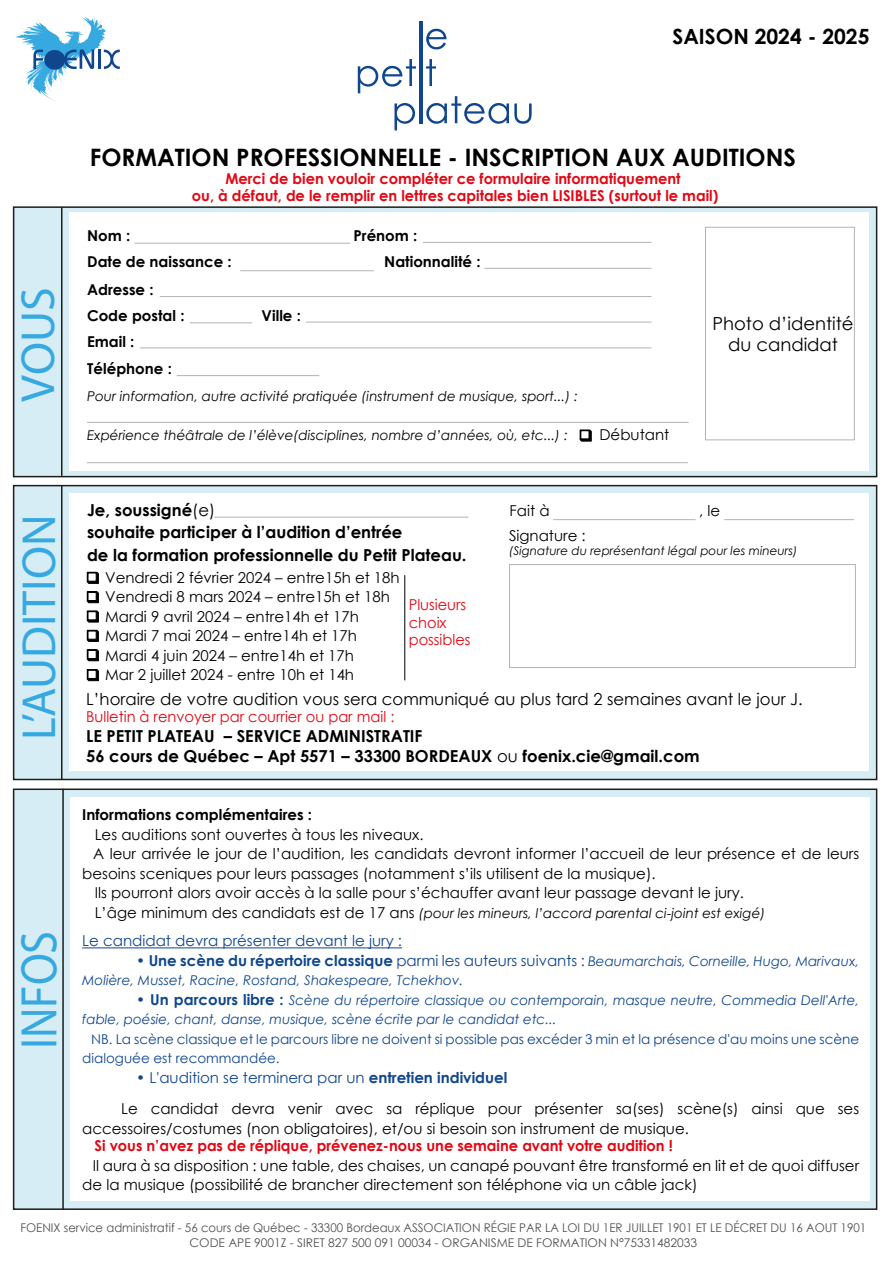
<style>
.page{position:relative;width:893px;height:1263px;background:#fff}
.page>*{position:absolute;margin:0;border:0;box-sizing:border-box;transform-origin:0 0}
.t1{font:51.6px "Myriad Pro";color:#36a9e1;scale:.9 1}
.t2{font:48px "Myriad Pro";color:#36a9e1}
.t3{font:700 24px "Century Gothic";color:#000}
.t4{font:700 21px "Century Gothic";color:#000}
.t5{font:18px/21.6px "Century Gothic";color:#000;text-align:center}
.t6{font:700 16.5px/22.5px "Century Gothic";color:#000}
.t7{font:16.5px "Century Gothic";color:#000}
.t8{font:15px/19.5px "Century Gothic";color:#000}
.t9{font:700 15px/17.5px "Century Gothic";color:#e30613;text-align:center}
.t10{font:700 15px/25.8px "Century Gothic";color:#000}
.t11{font:15px/17.5px "Century Gothic";color:#e30613}
.t12{font:15px "Century Gothic";color:#0f468e}
.t13{font:italic 13.5px/19.5px "Century Gothic";color:#0f468e}
.t14{font:italic 13.5px "Century Gothic";color:#000}
.t15{font:13.5px/19.5px "Century Gothic";color:#0f468e}
.t16{font:12px/14.4px "Century Gothic";color:#505050;text-align:center}
.t17{font:italic 12px "Century Gothic";color:#000}
.s1{font-weight:400}
.s2{font-style:normal;font-size:15px}
.s3{font-weight:700;font-style:normal;font-size:15px}
.s4{color:#0f468e}
.s5{font-weight:700;color:#0f468e}
</style>
<div class="page">
<div style="left:13px;top:485px;width:864px;height:295px;background:#d7edf6;border:2px solid #1d1d1b"></div>
<div style="left:13px;top:206px;width:864px;height:271px;background:#d7edf6;border:2px solid #1d1d1b"></div>
<div style="left:69px;top:212px;width:800px;height:259px;background:#fff"></div>
<div style="left:69px;top:493px;width:800px;height:277px;background:#fff"></div>
<hr style="left:61px;top:485px;width:1px;height:295px;background:#1d1d1b">
<hr style="left:61px;top:207px;width:1px;height:269px;background:#1d1d1b">
<div style="left:13px;top:789px;width:864px;height:421px;background:#d7edf6;border:2px solid #1d1d1b"></div>
<div style="left:70px;top:797px;width:800px;height:403px;background:#fff"></div>
<hr style="left:62px;top:789px;width:2px;height:421px;background:#1d1d1b">
<svg style="left:580px;top:430px;width:11px;height:11px"></svg>
<svg style="left:15px;top:16px;width:105px;height:86px"></svg>
<svg style="left:426px;top:29px;width:20px;height:20px"></svg>
<svg style="left:358px;top:59px;width:58px;height:34px"></svg>
<svg style="left:426px;top:59px;width:10px;height:27px"></svg>
<svg style="left:394px;top:103px;width:21px;height:27px"></svg>
<svg style="left:426px;top:96px;width:106px;height:28px"></svg>
<hr style="left:419px;top:21px;width:3px;height:102px;background:#0f468e">
<hr style="left:484px;top:268px;width:167px;height:1px;background:#b3b3b3">
<hr style="left:240px;top:270px;width:134px;height:1px;background:#b3b3b3">
<hr style="left:423px;top:242px;width:228px;height:1px;background:#b3b3b3">
<hr style="left:177px;top:375px;width:142px;height:1px;background:#b3b3b3">
<hr style="left:306px;top:322px;width:345px;height:1px;background:#b3b3b3">
<hr style="left:190px;top:322px;width:62px;height:1px;background:#b3b3b3">
<hr style="left:87px;top:462px;width:601px;height:1px;background:#b3b3b3">
<hr style="left:87px;top:422px;width:602px;height:1px;background:#b3b3b3">
<hr style="left:140px;top:348px;width:511px;height:1px;background:#b3b3b3">
<hr style="left:160px;top:296px;width:491px;height:1px;background:#b3b3b3">
<hr style="left:135px;top:243px;width:215px;height:1px;background:#b3b3b3">
<div style="left:705px;top:227px;width:150px;height:213px;border:1px solid #b3b3b3"></div>
<hr style="left:553px;top:519px;width:143px;height:1px;background:#b3b3b3">
<hr style="left:724px;top:519px;width:130px;height:1px;background:#b3b3b3">
<div style="left:509px;top:564px;width:347px;height:104px;border:1px solid #b3b3b3"></div>
<hr style="left:82px;top:947px;width:320px;height:1px;background:#0f468e">
<hr style="left:214px;top:517px;width:254px;height:1px;background:#b3b3b3">
<svg style="left:87px;top:572px;width:12px;height:12px"></svg>
<svg style="left:87px;top:669px;width:12px;height:12px"></svg>
<svg style="left:87px;top:649px;width:12px;height:12px"></svg>
<svg style="left:87px;top:630px;width:12px;height:12px"></svg>
<svg style="left:87px;top:611px;width:12px;height:11px"></svg>
<svg style="left:87px;top:591px;width:12px;height:12px"></svg>
<hr style="left:404px;top:575px;width:1px;height:105px;background:#000">
<h3 class="t4" style="left:672px;top:20px;width:198px">SAISON 2024 - 2025</h3>
<h3 class="t3" style="left:90px;top:139px;width:708px">FORMATION PROFESSIONNELLE - INSCRIPTION AUX AUDITIONS</h3>
<h2 class="t2" style="left:9px;top:402px;width:116px;rotate:-90deg">VOUS</h2>
<h2 class="t2" style="left:10px;top:740px;width:227px;rotate:-90deg">L’AUDITION</h2>
<h1 class="t1" style="left:7px;top:1049px;width:133px;rotate:-90deg">INFOS</h1>
<p class="t9" style="left:192px;top:169px;width:528px">Merci de bien vouloir compléter ce formulaire informatiquement<br>ou, à défaut, de le remplir en lettres capitales bien LISIBLES (surtout le mail)</p>
<p class="t10" style="left:87px;top:221px;width:45px">Nom :</p>
<p class="t10" style="left:353px;top:221px;width:65px">Prénom :</p>
<p class="t10" style="left:87px;top:248px;width:146px">Date de naissance :</p>
<p class="t10" style="left:384px;top:248px;width:98px">Nationnalité :</p>
<p class="t10" style="left:87px;top:276px;width:99px">Adresse :<br>Code postal :</p>
<p class="t10" style="left:262px;top:302px;width:41px">Ville :</p>
<p class="t10" style="left:87px;top:328px;width:49px">Email :</p>
<p class="t10" style="left:87px;top:355px;width:86px">Téléphone :</p>
<p class="t14" style="left:87px;top:386px;width:492px">Pour information, autre activité pratiquée (instrument de musique, sport...) :</p>
<p class="t14" style="left:87px;top:426px;width:482px">Expérience théâtrale de l’élève(disciplines, nombre d’années, où, etc...) :</p>
<p class="t8" style="left:599px;top:425px;width:71px">Débutant</p>
<p class="t5" style="left:712px;top:312px;width:143px">Photo d’identité du candidat</p>
<p class="t6" style="left:87px;top:498px;width:381px">Je, soussigné<span class="s1">(e)<br></span>souhaite participer à l’audition d’entrée<br>de la formation professionnelle du Petit Plateau.</p>
<p class="t8" style="left:105px;top:568px;width:296px">Vendredi 2 février 2024 – entre15h et 18h Vendredi 8 mars 2024 – entre15h et 18h Mardi 9 avril 2024 – entre14h et 17h Mardi 7 mai 2024 – entre14h et 17h Mardi 4 juin 2024 – entre14h et 17h<br>Mar 2 juillet 2024 - entre 10h et 14h</p>
<p class="t11" style="left:409px;top:596px;width:63px">Plusieurs choix possibles</p>
<p class="t8" style="left:510px;top:501px;width:42px">Fait à</p>
<p class="t8" style="left:699px;top:501px;width:23px">, le</p>
<p class="t8" style="left:509px;top:526px;width:78px">Signature :</p>
<p class="t17" style="left:509px;top:543px;width:290px">(Signature du représentant légal pour les mineurs)</p>
<p class="t7" style="left:86px;top:687px;width:718px">L’horaire de votre audition vous sera communiqué au plus tard 2 semaines avant le jour J.</p>
<p class="t11" style="left:86px;top:708px;width:310px">Bulletin à renvoyer par courrier ou par mail :</p>
<p class="t6" style="left:86px;top:725px;width:615px;line-height:19.8px">LE PETIT PLATEAU – SERVICE ADMINISTRATIF<br>56 cours de Québec – Apt 5571 – 33300 BORDEAUX <span class="s1">ou</span> foenix.cie@gmail.com</p>
<p class="t10" style="left:82px;top:801px;width:231px">Informations complémentaires :</p>
<p class="t8" style="left:95px;top:825px;width:330px">Les auditions sont ouvertes à tous les niveaux.</p>
<p class="t8" style="left:93px;top:844px;width:767px">A leur arrivée le jour de l’audition, les candidats devront informer l’accueil de leur présence et de leurs</p>
<p class="t8" style="left:82px;top:864px;width:575px">besoins sceniques pour leurs passages (notamment s’ils utilisent de la musique).</p>
<p class="t8" style="left:95px;top:883px;width:651px">Ils pourront alors avoir accès à la salle pour s’échauffer avant leur passage devant le jury.</p>
<p class="t14" style="left:95px;top:904px;width:672px"><span class="s2">L’âge minimum des candidats est de 17 ans</span> (pour les mineurs, l’accord parental ci-joint est exigé)</p>
<p class="t12" style="left:82px;top:931px;width:321px">Le candidat devra présenter devant le jury :</p>
<p class="t13" style="left:82px;top:951px;width:778px;text-indent:54px"><span class="s2">•</span> <span class="s3">Une scène du répertoire classique</span> <span class="s2">parmi les auteurs suivants :</span> Beaumarchais, Corneille, Hugo, Marivaux,<br>Molière, Musset, Racine, Rostand, Shakespeare, Tchekhov.</p>
<p class="t13" style="left:82px;top:990px;width:778px;text-indent:54px"><span class="s2">•</span> <span class="s3">Un parcours libre :</span> Scène du répertoire classique ou contemporain, masque neutre, Commedia Dell'Arte, fable, poésie, chant, danse, musique, scène écrite par le candidat etc...</p>
<p class="t15" style="left:82px;top:1029px;width:778px;text-indent:9px">NB. La scène classique et le parcours libre ne doivent si possible pas excéder 3 min et la présence d'au moins une scène dialoguée est recommandée.</p>
<p class="t8" style="left:121px;top:1062px;width:739px;line-height:31.5px;text-indent:15px"><span class="s4">• L'audition se terminera par un</span> <span class="s5">entretien individuel<br></span>Le candidat devra venir avec sa réplique pour présenter sa(ses) scène(s) ainsi que ses</p>
<p class="t8" style="left:82px;top:1119px;width:608px">accessoires/costumes (non obligatoires), et/ou si besoin son instrument de musique.</p>
<p class="t9" style="left:94px;top:1137px;width:580px">Si vous n’avez pas de réplique, prévenez-nous une semaine avant votre audition !</p>
<p class="t8" style="left:82px;top:1156px;width:778px;text-indent:11px">Il aura à sa disposition : une table, des chaises, un canapé pouvant être transformé en lit et de quoi diffuser de la musique (possibilité de brancher directement son téléphone via un câble jack)</p>
<p class="t16" style="left:20px;top:1220px;width:847px">FOENIX service administratif - 56 cours de Québec - 33300 Bordeaux ASSOCIATION RÉGIE PAR LA LOI DU 1ER JUILLET 1901 ET LE DÉCRET DU 16 AOUT 1901<br>CODE APE 9001Z - SIRET 827 500 091 00034 - ORGANISME DE FORMATION N°75331482033</p>
</div>
